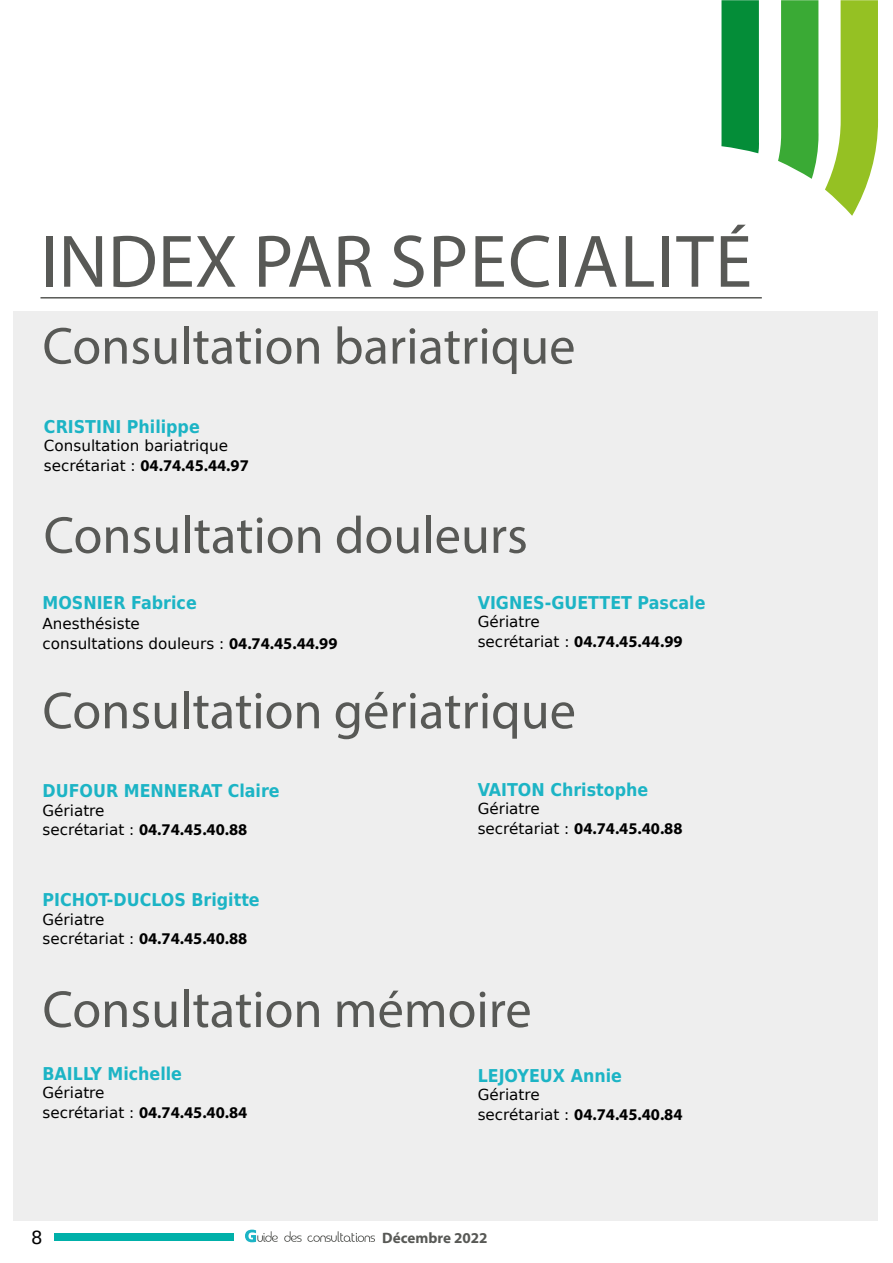
<style>
.page{position:relative;width:893px;height:1263px;background:#fff}
.page>*{position:absolute;margin:0;border:0;box-sizing:border-box;transform-origin:0 0}
.t1{font:75px "Myriad Pro";letter-spacing:.02em;color:#585956}
.t2{font:52.5px "Myriad Pro";color:#585956}
.t3{font:18px "DejaVu Sans";color:#000}
.t4{font:700 17.7px "DejaVu Sans Condensed";color:#1cb4c5}
.t5{font:700 16.5px "Myriad Pro";color:#000}
.t6{font:15.15px/19.6px "DejaVu Sans";color:#000}
.t7{font:700 15.15px "Myriad Pro";color:#585956}
.s1{font-family:"DejaVu Sans";font-weight:400;font-size:15.15px}
.s2{font-family:"Myriad Pro";font-weight:700;font-size:16.5px}
</style>
<div class="page">
<div style="left:54px;top:1234px;width:179px;height:7px;background:#00b0a9"></div>
<svg style="left:245px;top:1229px;width:33px;height:13px"></svg>
<svg style="left:284px;top:1231px;width:91px;height:11px"></svg>
<svg style="left:721px;top:0;width:38px;height:153px;background:#0e9140"></svg>
<svg style="left:778px;top:0;width:40px;height:179px;background:#52b44e"></svg>
<svg style="left:825px;top:0;width:53px;height:216px"></svg>
<div style="left:14px;top:310px;width:864px;height:910px;background:#eee"></div>
<hr style="left:40px;top:297px;width:722px;height:2px;background:#585956">
<h1 class="t1" style="left:40px;top:215px;width:713px">INDEX PAR SPECIALITÉ</h1>
<h2 class="t2" style="left:43px;top:314px;width:534px">Consultation bariatrique</h2>
<p class="t4" style="left:44px;top:412px;width:157px">CRISTINI Philippe</p>
<p class="t6" style="left:44px;top:435px;width:186px">Consultation bariatrique</p>
<p class="t5" style="left:44px;top:454px;width:206px"><span class="s1">secrétariat :</span> 04.74.45.44.97</p>
<h2 class="t2" style="left:44px;top:503px;width:486px">Consultation douleurs</h2>
<p class="t4" style="left:43px;top:589px;width:156px">MOSNIER Fabrice</p>
<p class="t6" style="left:43px;top:614px;width:296px">Anesthésiste<br>consultations douleurs : <span class="s2">04.74.45.44.99</span></p>
<p class="t4" style="left:478px;top:588px;width:229px">VIGNES-GUETTET Pascale</p>
<p class="t6" style="left:478px;top:612px;width:64px">Gériatre</p>
<p class="t5" style="left:478px;top:631px;width:206px"><span class="s1">secrétariat :</span> 04.74.45.44.99</p>
<h2 class="t2" style="left:43px;top:678px;width:535px">Consultation gériatrique</h2>
<p class="t4" style="left:43px;top:777px;width:239px">DUFOUR MENNERAT Claire</p>
<p class="t6" style="left:43px;top:800px;width:64px">Gériatre</p>
<p class="t5" style="left:43px;top:819px;width:206px"><span class="s1">secrétariat :</span> 04.74.45.40.88</p>
<p class="t4" style="left:43px;top:886px;width:219px">PICHOT-DUCLOS Brigitte</p>
<p class="t6" style="left:43px;top:909px;width:64px">Gériatre</p>
<p class="t5" style="left:43px;top:928px;width:206px"><span class="s1">secrétariat :</span> 04.74.45.40.88</p>
<p class="t4" style="left:478px;top:775px;width:172px">VAITON Christophe</p>
<p class="t6" style="left:478px;top:798px;width:64px">Gériatre</p>
<p class="t5" style="left:478px;top:817px;width:206px"><span class="s1">secrétariat :</span> 04.74.45.40.88</p>
<h2 class="t2" style="left:43px;top:977px;width:491px">Consultation mémoire</h2>
<p class="t4" style="left:43px;top:1059px;width:141px">BAILLY Michelle</p>
<p class="t6" style="left:43px;top:1082px;width:64px">Gériatre</p>
<p class="t5" style="left:43px;top:1101px;width:206px"><span class="s1">secrétariat :</span> 04.74.45.40.84</p>
<p class="t4" style="left:478px;top:1061px;width:146px">LEJOYEUX Annie</p>
<p class="t6" style="left:478px;top:1084px;width:64px">Gériatre</p>
<p class="t5" style="left:478px;top:1103px;width:206px"><span class="s1">secrétariat :</span> 04.74.45.40.84</p>
<p class="t3" style="left:31px;top:1223px;width:13px">8</p>
<p class="t7" style="left:382px;top:1228px;width:107px">Décembre 2022</p>
</div>
